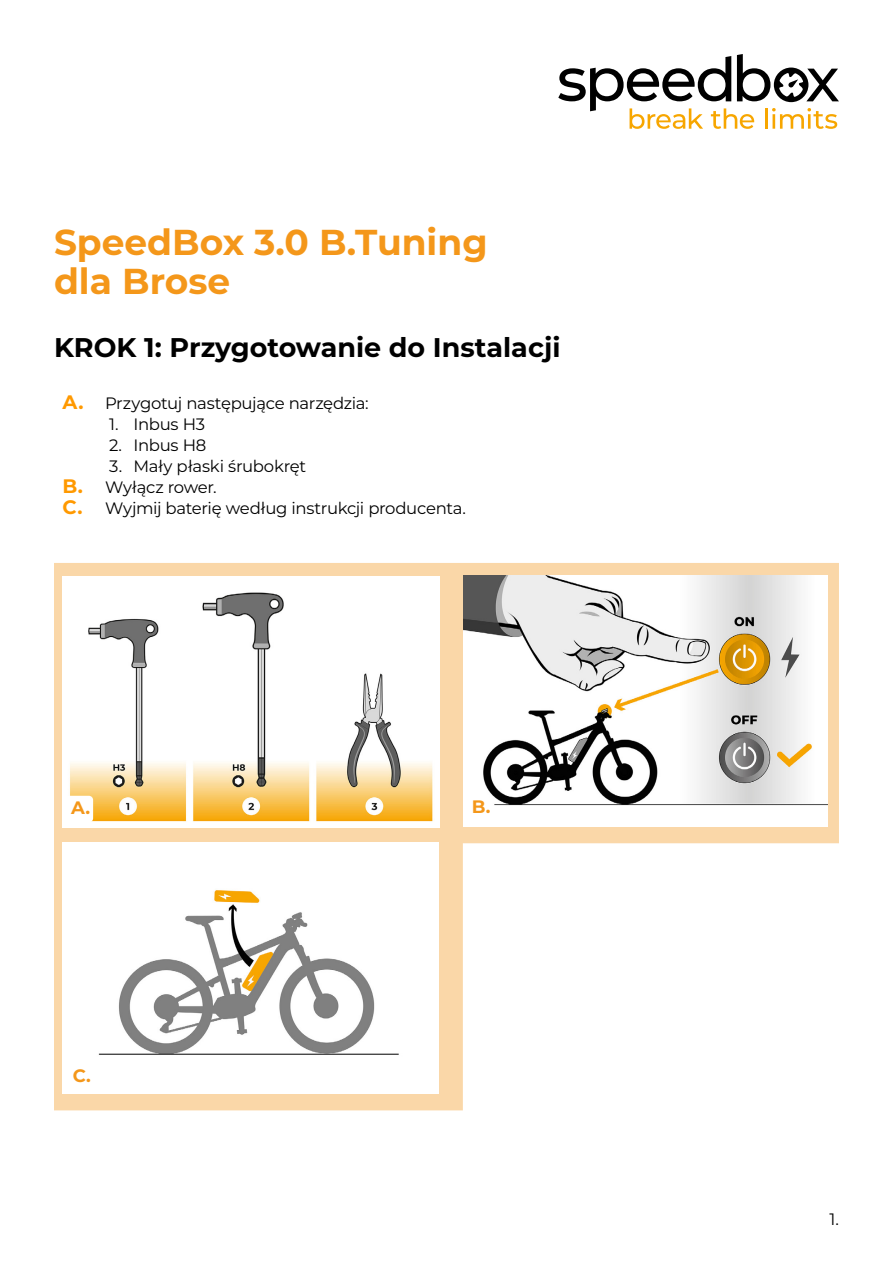
<style>
.page{position:relative;width:893px;height:1263px;background:#fff}
.page>*{position:absolute;margin:0;border:0;box-sizing:border-box;transform-origin:0 0}
.t1{font:700 36px "Montserrat";color:#f4971a}
.t2{font:700 27px "Montserrat";color:#000}
.t3{font:700 18px "Montserrat";color:#f4971a}
.t4{font:16.5px "Montserrat";letter-spacing:-.02em;color:#000}
.s1{font-weight:700;font-size:19.5px;color:#f90}
</style>
<div class="page">
<svg style="left:558px;top:54px;width:281px;height:75px"></svg>
<svg style="left:54px;top:563px;width:785px;height:547px"></svg>
<img style="left:63px;top:576px;width:376px;height:251px">
<img style="left:463px;top:575px;width:365px;height:252px">
<img style="left:63px;top:843px;width:376px;height:251px">
<div style="left:64px;top:796px;width:29px;height:26px;background:#fff;border-radius:4px"></div>
<p class="t1" style="left:54px;top:217px;width:435px">SpeedBox 3.0 B.Tuning</p>
<p class="t1" style="left:54px;top:256px;width:178px">dla Brose</p>
<p class="t2" style="left:54px;top:328px;width:508px">KROK 1: Przygotowanie do Instalacji</p>
<p class="t4" style="left:63px;top:392px;width:308px"><span class="s1">A.</span> Przygotuj następujące narzędzia:</p>
<p class="t4" style="left:109px;top:413px;width:97px">1. Inbus H3</p>
<p class="t4" style="left:109px;top:434px;width:99px">2. Inbus H8</p>
<p class="t4" style="left:109px;top:455px;width:198px">3. Mały płaski śrubokręt</p>
<p class="t4" style="left:63px;top:476px;width:155px"><span class="s1">B.</span> Wyłącz rower.</p>
<p class="t4" style="left:63px;top:497px;width:405px"><span class="s1">C.</span> Wyjmij baterię według instrukcji producenta.</p>
<p class="t3" style="left:71px;top:794px;width:21px">A.</p>
<p class="t3" style="left:472px;top:793px;width:20px">B.</p>
<p class="t3" style="left:73px;top:1063px;width:20px">C.</p>
<p class="t4" style="left:829px;top:1207px;width:11px">1.</p>
</div>
